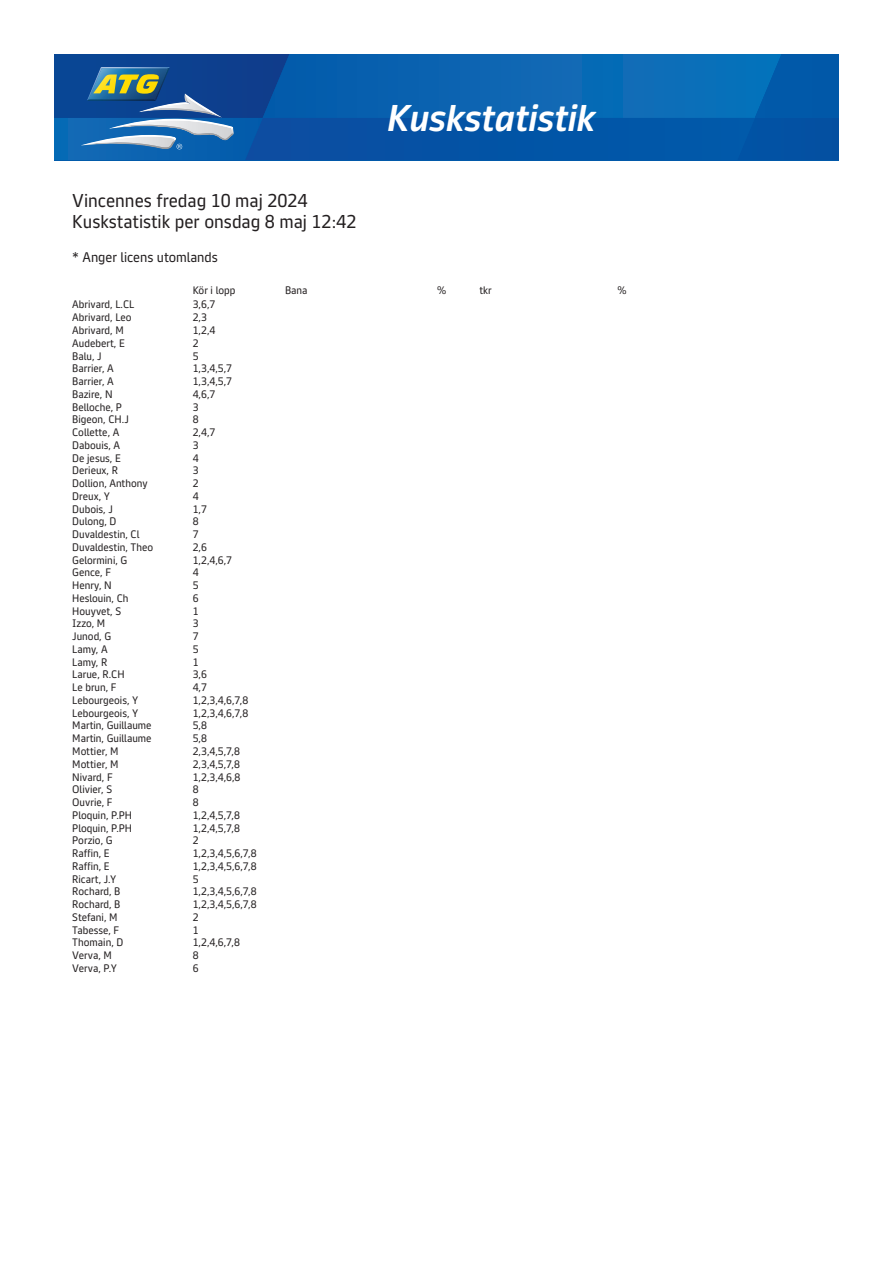
<style>
.page{position:relative;width:893px;height:1263px;background:#fff}
.page>*{position:absolute;margin:0;border:0;box-sizing:border-box;transform-origin:0 0}
.t1{font:italic 700 36px "ATG Text";color:#fff}
.t2{font:18px/21.6px "ATG Text";color:#231f20}
.t3{font:13.5px "ATG Text";color:#231f20}
.t4{font:10.5px "ATG Text";color:#231f20}
</style>
<div class="page">
<svg style="left:54px;top:54px;width:785px;height:106px;background:#105ea8"></svg>
<h2 class="t2" style="left:72px;top:190px;width:286px">Vincennes fredag 10 maj 2024<br>Kuskstatistik per onsdag 8 maj 12:42</h2>
<p class="t3" style="left:72px;top:250px;width:147px">* Anger licens utomlands</p>
<h1 class="t1" style="left:387px;top:100px;width:210px">Kuskstatistik</h1>
<p class="t4" style="left:193px;top:285px;width:44px">Kör i lopp</p>
<p class="t4" style="left:285px;top:285px;width:24px">Bana</p>
<p class="t4" style="left:437px;top:285px;width:11px">%</p>
<p class="t4" style="left:479px;top:285px;width:14px">tkr</p>
<p class="t4" style="left:618px;top:285px;width:11px">%</p>
<p class="t4" style="left:72px;top:299px;width:64px">Abrivard, L.CL</p>
<p class="t4" style="left:193px;top:299px;width:24px">3,6,7</p>
<p class="t4" style="left:72px;top:312px;width:61px">Abrivard, Leo</p>
<p class="t4" style="left:193px;top:312px;width:16px">2,3</p>
<p class="t4" style="left:72px;top:325px;width:53px">Abrivard, M</p>
<p class="t4" style="left:193px;top:325px;width:24px">1,2,4</p>
<p class="t4" style="left:72px;top:338px;width:54px">Audebert, E</p>
<p class="t4" style="left:193px;top:338px;width:7px">2</p>
<p class="t4" style="left:72px;top:350px;width:31px">Balu, J</p>
<p class="t4" style="left:193px;top:350px;width:7px">5</p>
<p class="t4" style="left:72px;top:363px;width:43px">Barrier, A</p>
<p class="t4" style="left:193px;top:363px;width:41px">1,3,4,5,7</p>
<p class="t4" style="left:72px;top:376px;width:43px">Barrier, A</p>
<p class="t4" style="left:193px;top:376px;width:41px">1,3,4,5,7</p>
<p class="t4" style="left:72px;top:389px;width:42px">Bazire, N</p>
<p class="t4" style="left:193px;top:389px;width:24px">4,6,7</p>
<p class="t4" style="left:72px;top:401px;width:51px">Belloche, P</p>
<p class="t4" style="left:193px;top:401px;width:7px">3</p>
<p class="t4" style="left:72px;top:414px;width:58px">Bigeon, CH.J</p>
<p class="t4" style="left:193px;top:414px;width:7px">8</p>
<p class="t4" style="left:72px;top:427px;width:49px">Collette, A</p>
<p class="t4" style="left:193px;top:427px;width:24px">2,4,7</p>
<p class="t4" style="left:72px;top:440px;width:49px">Dabouis, A</p>
<p class="t4" style="left:193px;top:440px;width:7px">3</p>
<p class="t4" style="left:72px;top:452px;width:50px">De jesus, E</p>
<p class="t4" style="left:193px;top:452px;width:7px">4</p>
<p class="t4" style="left:72px;top:465px;width:47px">Derieux, R</p>
<p class="t4" style="left:193px;top:465px;width:7px">3</p>
<p class="t4" style="left:72px;top:478px;width:77px">Dollion, Anthony</p>
<p class="t4" style="left:193px;top:478px;width:7px">2</p>
<p class="t4" style="left:72px;top:491px;width:39px">Dreux, Y</p>
<p class="t4" style="left:193px;top:491px;width:7px">4</p>
<p class="t4" style="left:72px;top:503px;width:42px">Dubois, J</p>
<p class="t4" style="left:193px;top:503px;width:16px">1,7</p>
<p class="t4" style="left:72px;top:516px;width:46px">Dulong, D</p>
<p class="t4" style="left:193px;top:516px;width:7px">8</p>
<p class="t4" style="left:72px;top:529px;width:69px">Duvaldestin, Cl</p>
<p class="t4" style="left:193px;top:529px;width:7px">7</p>
<p class="t4" style="left:72px;top:542px;width:82px">Duvaldestin, Theo</p>
<p class="t4" style="left:193px;top:542px;width:16px">2,6</p>
<p class="t4" style="left:72px;top:554px;width:57px">Gelormini, G</p>
<p class="t4" style="left:193px;top:554px;width:41px">1,2,4,6,7</p>
<p class="t4" style="left:72px;top:567px;width:40px">Gence, F</p>
<p class="t4" style="left:193px;top:567px;width:7px">4</p>
<p class="t4" style="left:72px;top:580px;width:41px">Henry, N</p>
<p class="t4" style="left:193px;top:580px;width:7px">5</p>
<p class="t4" style="left:72px;top:593px;width:58px">Heslouin, Ch</p>
<p class="t4" style="left:193px;top:593px;width:7px">6</p>
<p class="t4" style="left:72px;top:605px;width:50px">Houyvet, S</p>
<p class="t4" style="left:193px;top:605px;width:7px">1</p>
<p class="t4" style="left:72px;top:618px;width:35px">Izzo, M</p>
<p class="t4" style="left:193px;top:618px;width:7px">3</p>
<p class="t4" style="left:72px;top:631px;width:40px">Junod, G</p>
<p class="t4" style="left:193px;top:631px;width:7px">7</p>
<p class="t4" style="left:72px;top:644px;width:37px">Lamy, A</p>
<p class="t4" style="left:193px;top:644px;width:7px">5</p>
<p class="t4" style="left:72px;top:656px;width:37px">Lamy, R</p>
<p class="t4" style="left:193px;top:656px;width:7px">1</p>
<p class="t4" style="left:72px;top:669px;width:54px">Larue, R.CH</p>
<p class="t4" style="left:193px;top:669px;width:16px">3,6</p>
<p class="t4" style="left:72px;top:682px;width:46px">Le brun, F</p>
<p class="t4" style="left:193px;top:682px;width:16px">4,7</p>
<p class="t4" style="left:72px;top:695px;width:68px">Lebourgeois, Y</p>
<p class="t4" style="left:193px;top:695px;width:57px">1,2,3,4,6,7,8</p>
<p class="t4" style="left:72px;top:707px;width:68px">Lebourgeois, Y</p>
<p class="t4" style="left:193px;top:707px;width:57px">1,2,3,4,6,7,8</p>
<p class="t4" style="left:72px;top:720px;width:81px">Martin, Guillaume</p>
<p class="t4" style="left:193px;top:720px;width:16px">5,8</p>
<p class="t4" style="left:72px;top:733px;width:81px">Martin, Guillaume</p>
<p class="t4" style="left:193px;top:733px;width:16px">5,8</p>
<p class="t4" style="left:72px;top:746px;width:48px">Mottier, M</p>
<p class="t4" style="left:193px;top:746px;width:49px">2,3,4,5,7,8</p>
<p class="t4" style="left:72px;top:759px;width:48px">Mottier, M</p>
<p class="t4" style="left:193px;top:759px;width:49px">2,3,4,5,7,8</p>
<p class="t4" style="left:72px;top:771px;width:42px">Nivard, F</p>
<p class="t4" style="left:193px;top:771px;width:49px">1,2,3,4,6,8</p>
<p class="t4" style="left:72px;top:784px;width:41px">Olivier, S</p>
<p class="t4" style="left:193px;top:784px;width:7px">8</p>
<p class="t4" style="left:72px;top:797px;width:42px">Ouvrie, F</p>
<p class="t4" style="left:193px;top:797px;width:7px">8</p>
<p class="t4" style="left:72px;top:810px;width:61px">Ploquin, P.PH</p>
<p class="t4" style="left:193px;top:810px;width:49px">1,2,4,5,7,8</p>
<p class="t4" style="left:72px;top:822px;width:61px">Ploquin, P.PH</p>
<p class="t4" style="left:193px;top:822px;width:49px">1,2,4,5,7,8</p>
<p class="t4" style="left:72px;top:835px;width:42px">Porzio, G</p>
<p class="t4" style="left:193px;top:835px;width:7px">2</p>
<p class="t4" style="left:72px;top:848px;width:39px">Raffin, E</p>
<p class="t4" style="left:193px;top:848px;width:65px">1,2,3,4,5,6,7,8</p>
<p class="t4" style="left:72px;top:861px;width:39px">Raffin, E</p>
<p class="t4" style="left:193px;top:861px;width:65px">1,2,3,4,5,6,7,8</p>
<p class="t4" style="left:72px;top:873px;width:46px">Ricart, J.Y</p>
<p class="t4" style="left:193px;top:873px;width:7px">5</p>
<p class="t4" style="left:72px;top:886px;width:50px">Rochard, B</p>
<p class="t4" style="left:193px;top:886px;width:65px">1,2,3,4,5,6,7,8</p>
<p class="t4" style="left:72px;top:899px;width:50px">Rochard, B</p>
<p class="t4" style="left:193px;top:899px;width:65px">1,2,3,4,5,6,7,8</p>
<p class="t4" style="left:72px;top:912px;width:47px">Stefani, M</p>
<p class="t4" style="left:193px;top:912px;width:7px">2</p>
<p class="t4" style="left:72px;top:924px;width:49px">Tabesse, F</p>
<p class="t4" style="left:193px;top:924px;width:7px">1</p>
<p class="t4" style="left:72px;top:937px;width:53px">Thomain, D</p>
<p class="t4" style="left:193px;top:937px;width:49px">1,2,4,6,7,8</p>
<p class="t4" style="left:72px;top:950px;width:41px">Verva, M</p>
<p class="t4" style="left:193px;top:950px;width:7px">8</p>
<p class="t4" style="left:72px;top:963px;width:46px">Verva, P.Y</p>
<p class="t4" style="left:193px;top:963px;width:7px">6</p>
</div>
